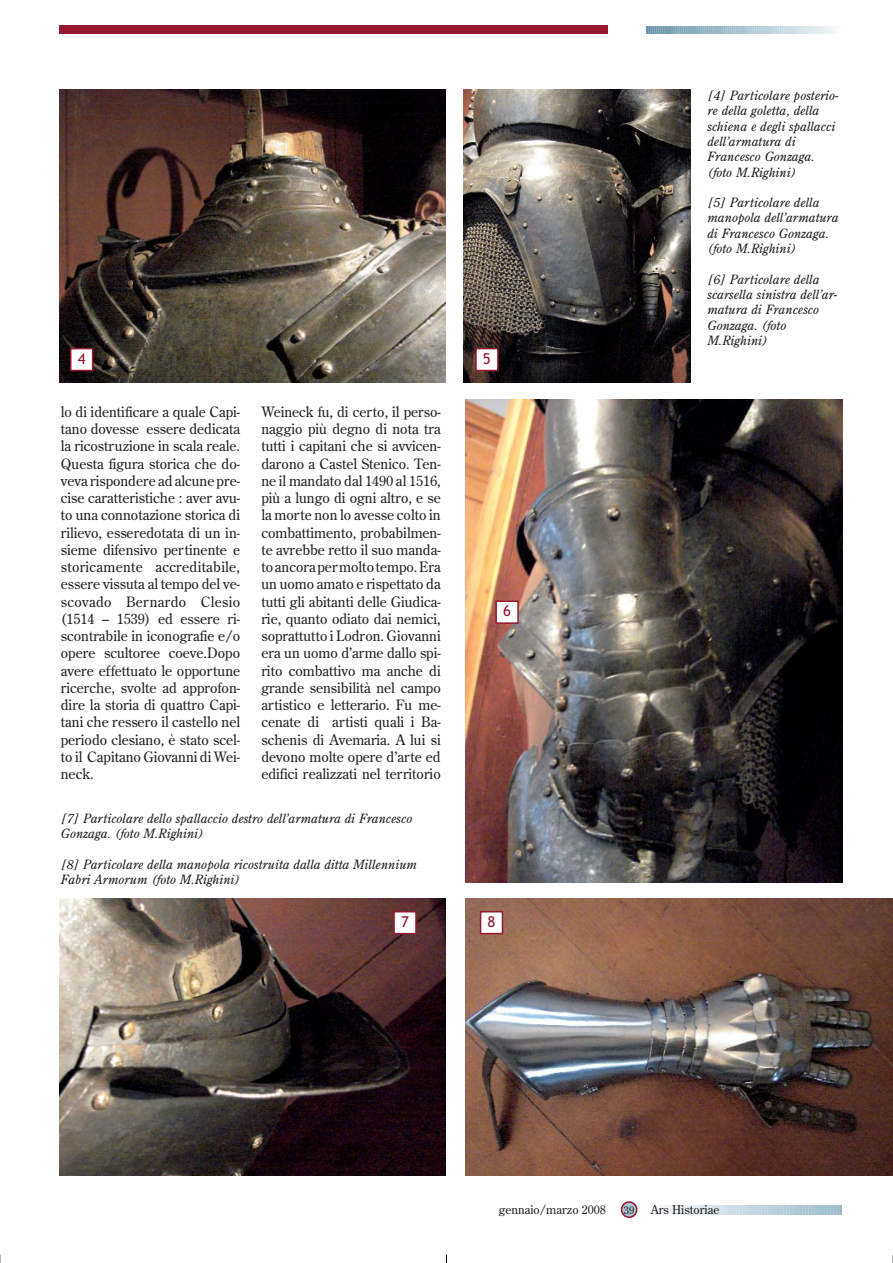
<style>
.page{position:relative;width:893px;height:1263px;background:#fff}
.page>*{position:absolute;margin:0;border:0;box-sizing:border-box;transform-origin:0 0}
.t1{font:15px "Trebuchet MS";color:#97192f}
.t2{font:14.25px/17.2px "Century Old Style";color:#231f20;text-align:justify}
.t3{font:italic 12.75px/15.3px "Century Old Style";color:#231f20}
.t4{font:12px "Century Old Style";color:#231f20}
.t5{font:10.5px "Century Old Style";color:#231f20}
</style>
<div class="page">
<img style="left:0;top:25px;width:892px;height:1238px">
<p class="t1" style="left:78px;top:353px;width:9px">4</p>
<p class="t1" style="left:483px;top:353px;width:9px">5</p>
<p class="t2" style="left:61px;top:404px;width:181px">lo di identificare a quale Capi&shy;tano dovesse essere dedicata la ricostruzione in scala reale.<br>Questa figura storica che do&shy;veva rispondere ad alcune pre&shy;cise caratteristiche : aver avu&shy;to una connotazione storica di rilievo, esseredotata di un in&shy;sieme difensivo pertinente e storicamente accreditabile, essere vissuta al tempo del ve&shy;scovado Bernardo Clesio (1514 – 1539) ed essere ri&shy;scontrabile in iconografie e/o opere scultoree coeve.Dopo avere effettuato le opportune ricerche, svolte ad approfon&shy;dire la storia di quattro Capi&shy;tani che ressero il castello nel periodo clesiano, è stato scel&shy;to il Capitano Giovanni di Wei&shy;neck.</p>
<p class="t2" style="left:261px;top:404px;width:181px">Weineck fu, di certo, il perso&shy;naggio più degno di nota tra tutti i capitani che si avvicen&shy;darono a Castel Stenico. Ten&shy;ne il mandato dal 1490 al 1516, più a lungo di ogni altro, e se la morte non lo avesse colto in combattimento, probabilmen&shy;te avrebbe retto il suo manda&shy;to ancora per molto tempo. Era un uomo amato e rispettato da tutti gli abitanti delle Giudica&shy;rie, quanto odiato dai nemici, soprattutto i Lodron. Giovanni era un uomo d’arme dallo spi&shy;rito combattivo ma anche di grande sensibilità nel campo artistico e letterario. Fu me&shy;cenate di artisti quali i Ba&shy;schenis di Avemaria. A lui si devono molte opere d’arte ed edifici realizzati nel territorio</p>
<p class="t1" style="left:503px;top:605px;width:9px">6</p>
<p class="t3" style="left:61px;top:811px;width:353px">[7] Particolare dello spallaccio destro dell’armatura di Francesco<br>Gonzaga. (foto M.Righini)</p>
<p class="t3" style="left:61px;top:857px;width:357px">[8] Particolare della manopola ricostruita dalla ditta Millennium<br>Fabri Armorum (foto M.Righini)</p>
<p class="t1" style="left:401px;top:916px;width:9px">7</p>
<p class="t1" style="left:487px;top:916px;width:9px">8</p>
<p class="t3" style="left:707px;top:89px;width:132px">[4] Particolare posterio&shy;re della goletta, della schiena e degli spallacci dell’armatura di<br>Francesco Gonzaga. (foto M.Righini)</p>
<p class="t3" style="left:707px;top:196px;width:133px">[5] Particolare della manopola dell’armatura di Francesco Gonzaga. (foto M.Righini)</p>
<p class="t3" style="left:707px;top:272px;width:131px">[6] Particolare della scarsella sinistra dell’ar&shy;matura di Francesco<br>Gonzaga. (foto<br>M.Righini)</p>
<p class="t4" style="left:499px;top:1205px;width:109px">gennaio/marzo 2008</p>
<p class="t5" style="left:623px;top:1206px;width:12px">39</p>
<p class="t4" style="left:650px;top:1205px;width:70px">Ars Historiae</p>
</div>
